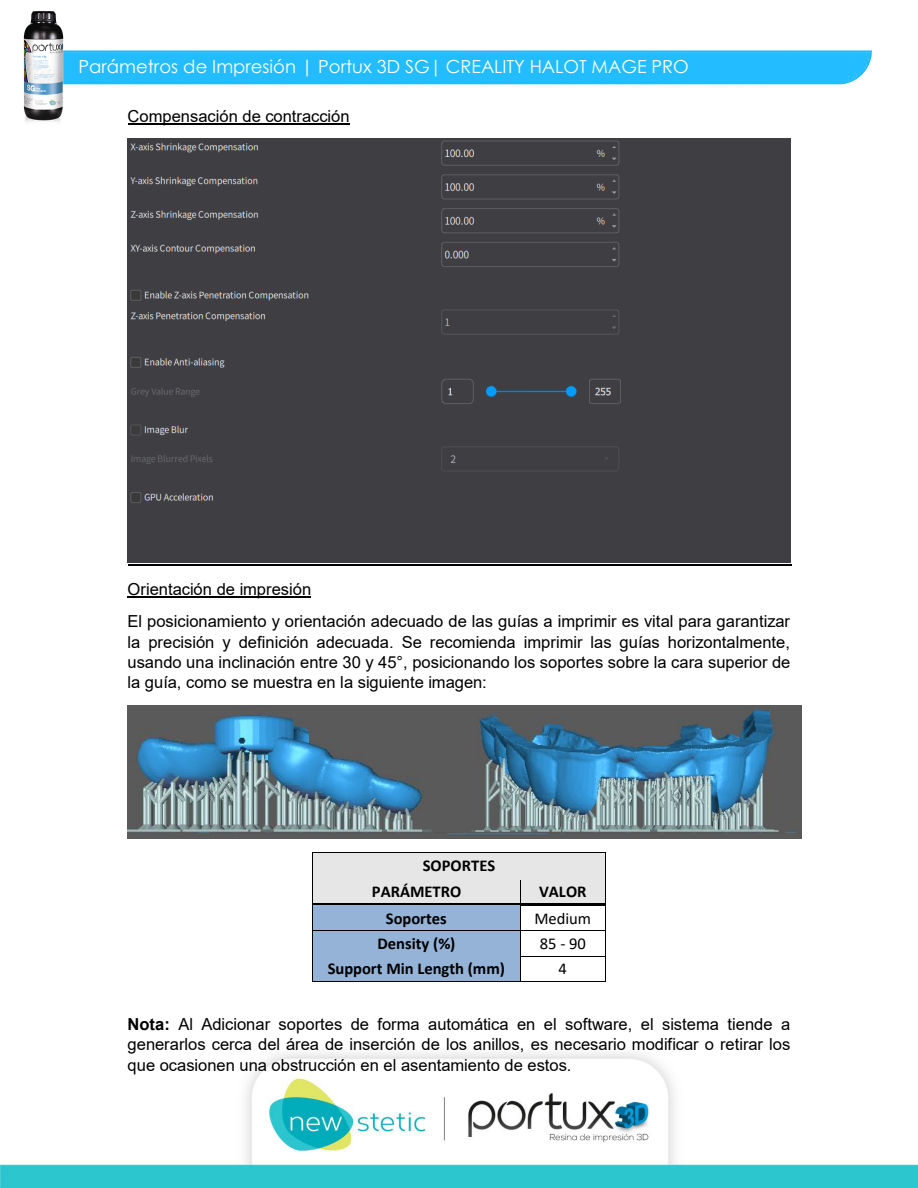
<style>
.page{position:relative;width:918px;height:1188px;background:#fff}
.page>*{position:absolute;margin:0;border:0;box-sizing:border-box;transform-origin:0 0}
.t1{font:18px "Century Gothic";color:#fff}
.t2{font:16.5px/20.4px "Arial";color:#000;text-align:justify}
.t3{font:700 16.5px/25.7px "Calibri";color:#000}
.t4{font:16.5px "Calibri";color:#000}
.s1{font-weight:700}
</style>
<div class="page">
<img style="left:0;top:1053px;width:918px;height:134px">
<img style="left:23px;top:11px;width:849px;height:111px">
<hr style="left:128px;top:123px;width:222px;height:2px;background:#000">
<hr style="left:128px;top:564px;width:663px;height:1px;background:#000">
<hr style="left:128px;top:597px;width:183px;height:1px;background:#000">
<hr style="left:313px;top:853px;width:292px;height:2px;background:#e7e6e6">
<div style="left:313px;top:855px;width:5px;height:21px;background:#e7e6e6"></div>
<div style="left:600px;top:855px;width:5px;height:21px;background:#e7e6e6"></div>
<hr style="left:313px;top:876px;width:292px;height:2px;background:#e7e6e6">
<div style="left:318px;top:855px;width:282px;height:21px;background:#e7e6e6"></div>
<hr style="left:313px;top:852px;width:292px;height:1px;background:#000">
<hr style="left:313px;top:879px;width:207px;height:2px;background:#e7e6e6">
<div style="left:313px;top:881px;width:5px;height:20px;background:#e7e6e6"></div>
<div style="left:515px;top:881px;width:5px;height:20px;background:#e7e6e6"></div>
<hr style="left:313px;top:901px;width:207px;height:3px;background:#e7e6e6">
<div style="left:318px;top:881px;width:197px;height:20px;background:#e7e6e6"></div>
<hr style="left:521px;top:879px;width:84px;height:2px;background:#e7e6e6">
<div style="left:521px;top:881px;width:5px;height:20px;background:#e7e6e6"></div>
<div style="left:600px;top:881px;width:5px;height:20px;background:#e7e6e6"></div>
<hr style="left:521px;top:901px;width:84px;height:3px;background:#e7e6e6">
<div style="left:526px;top:881px;width:74px;height:20px;background:#e7e6e6"></div>
<hr style="left:313px;top:878px;width:207px;height:1px;background:#000">
<hr style="left:521px;top:878px;width:84px;height:1px;background:#000">
<hr style="left:313px;top:906px;width:207px;height:2px;background:#95b3d7">
<div style="left:313px;top:908px;width:5px;height:20px;background:#95b3d7"></div>
<div style="left:515px;top:908px;width:5px;height:20px;background:#95b3d7"></div>
<hr style="left:313px;top:928px;width:207px;height:3px;background:#95b3d7">
<div style="left:318px;top:908px;width:197px;height:20px;background:#95b3d7"></div>
<hr style="left:313px;top:904px;width:207px;height:2px;background:#000">
<hr style="left:522px;top:904px;width:83px;height:2px;background:#000">
<hr style="left:313px;top:931px;width:207px;height:3px;background:#95b3d7">
<div style="left:313px;top:934px;width:5px;height:20px;background:#95b3d7"></div>
<div style="left:515px;top:934px;width:5px;height:20px;background:#95b3d7"></div>
<hr style="left:313px;top:954px;width:207px;height:2px;background:#95b3d7">
<div style="left:318px;top:934px;width:197px;height:20px;background:#95b3d7"></div>
<hr style="left:521px;top:931px;width:84px;height:1px;background:#000">
<hr style="left:313px;top:957px;width:207px;height:2px;background:#95b3d7">
<div style="left:313px;top:959px;width:5px;height:20px;background:#95b3d7"></div>
<div style="left:515px;top:959px;width:5px;height:20px;background:#95b3d7"></div>
<hr style="left:313px;top:979px;width:207px;height:3px;background:#95b3d7">
<div style="left:318px;top:959px;width:197px;height:20px;background:#95b3d7"></div>
<hr style="left:313px;top:956px;width:207px;height:1px;background:#000">
<hr style="left:521px;top:956px;width:84px;height:1px;background:#000">
<hr style="left:313px;top:982px;width:207px;height:1px;background:#000">
<svg style="left:520px;top:878px;width:2px;height:104px"></svg>
<hr style="left:521px;top:982px;width:84px;height:1px;background:#000">
<svg style="left:605px;top:852px;width:1px;height:130px"></svg>
<div style="left:128px;top:139px;width:662px;height:423px;background:#3f3f43"></div>
<img style="left:128px;top:705px;width:673px;height:134px">
<p class="t1" style="left:79px;top:54px;width:611px">Parámetros de Impresión | Portux 3D SG| CREALITY HALOT MAGE PRO</p>
<p class="t2" style="left:128px;top:105px;width:223px">Compensación de contracción</p>
<p class="t2" style="left:128px;top:573px;width:664px;line-height:32.4px">Orientación de impresión<br>El posicionamiento y orientación adecuado de las guías a imprimir es vital para garantizar</p>
<p class="t2" style="left:127px;top:631px;width:664px">la precisión y definición adecuada. Se recomienda imprimir las guías horizontalmente, usando una inclinación entre 30 y 45°, posicionando los soportes sobre la cara superior de la guía, como se muestra en la siguiente imagen:</p>
<p class="t3" style="left:372px;top:852px;width:125px;text-indent:51px">SOPORTES<br>PARÁMETRO</p>
<p class="t3" style="left:539px;top:878px;width:49px">VALOR</p>
<p class="t3" style="left:386px;top:905px;width:62px">Soportes</p>
<p class="t4" style="left:534px;top:907px;width:58px">Medium</p>
<p class="t3" style="left:378px;top:931px;width:79px">Density (%)</p>
<p class="t4" style="left:540px;top:932px;width:48px">85 -90</p>
<p class="t3" style="left:328px;top:956px;width:179px">Support Min Length (mm)</p>
<p class="t4" style="left:559px;top:958px;width:10px">4</p>
<p class="t2" style="left:128px;top:1014px;width:664px"><span class="s1">Nota:</span> Al Adicionar soportes de forma automática en el software, el sistema tiende a generarlos cerca del área de inserción de los anillos, es necesario modificar o retirar los que ocasionen una obstrucción en el asentamiento de estos.</p>
</div>
